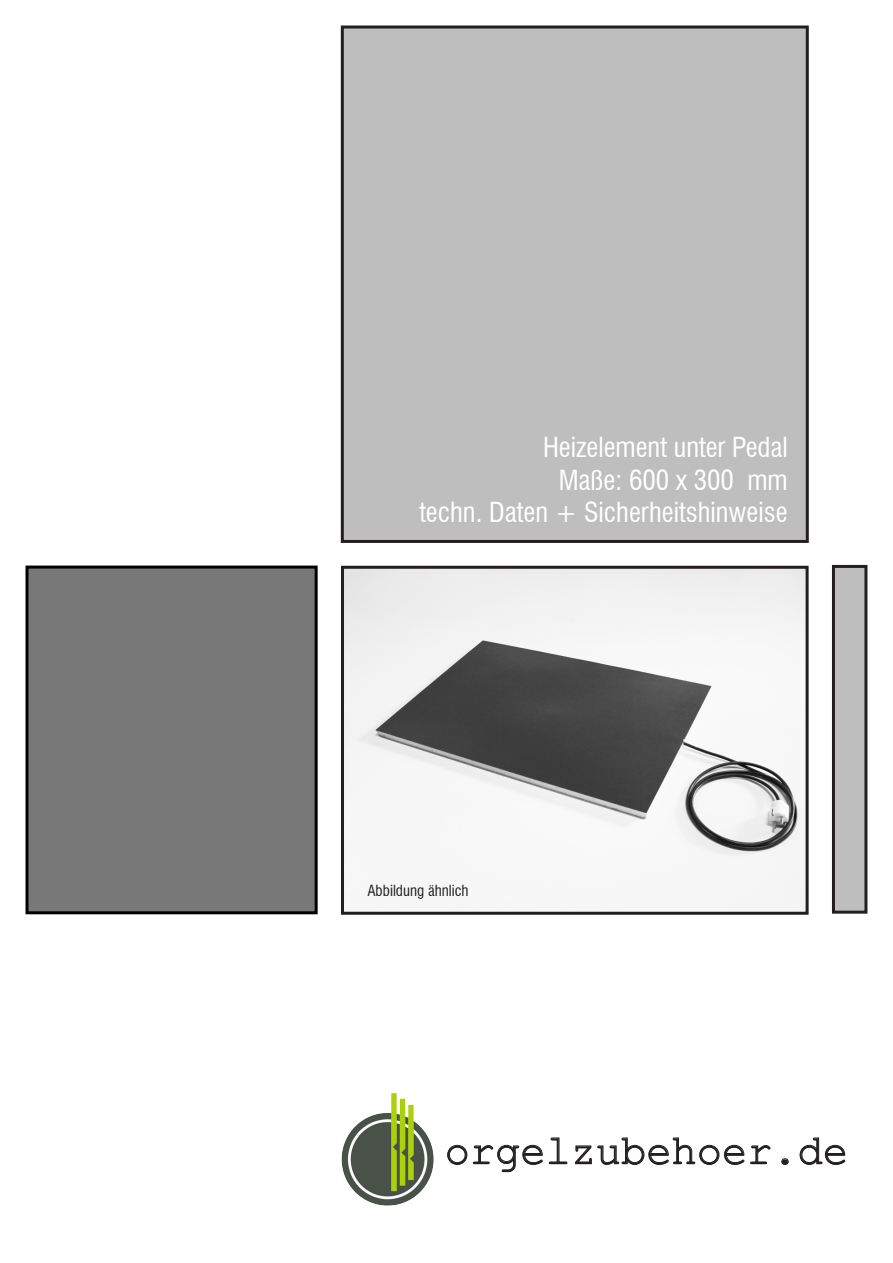
<style>
.page{position:relative;width:893px;height:1263px;background:#fff}
.page>*{position:absolute;margin:0;border:0;box-sizing:border-box;transform-origin:0 0}
.t1{font:42px "Courier New";color:#231f20}
.t2{font:condensed 27px "Swiss 721 BT";color:#fff}
.t3{font:condensed 15px "Swiss 721 BT";color:#231f20}
</style>
<div class="page">
<div style="left:342px;top:27px;width:465px;height:514px;background:#bebebe"></div>
<div style="left:341px;top:26px;width:468px;height:517px;border:3px solid #231f20"></div>
<div style="left:833px;top:566px;width:33px;height:346px;background:#bebebe"></div>
<div style="left:832px;top:565px;width:35px;height:349px;border:3px solid #231f20"></div>
<div style="left:26px;top:566px;width:292px;height:348px;background:#787878;border:3px solid #000"></div>
<img style="left:341px;top:1093px;width:93px;height:113px">
<svg style="left:447px;top:1137px;width:121px;height:35px"></svg>
<svg style="left:575px;top:1137px;width:196px;height:28px"></svg>
<svg style="left:781px;top:1158px;width:8px;height:7px"></svg>
<svg style="left:799px;top:1137px;width:47px;height:28px"></svg>
<img style="left:345px;top:570px;width:460px;height:341px">
<div style="left:341px;top:566px;width:468px;height:349px;border:3px solid #231f20"></div>
<p class="t2" style="left:543px;top:431px;width:246px">Heizelement unter Pedal</p>
<p class="t2" style="left:559px;top:464px;width:231px">Maße: 600 x 300 mm</p>
<p class="t2" style="left:419px;top:496px;width:370px">techn. Daten + Sicherheitshinweise</p>
<p class="t3" style="left:367px;top:882px;width:103px">Abbildung ähnlich</p>
<p class="t1" style="left:445px;top:1125px;width:405px">orgelzubehoer.de</p>
</div>
